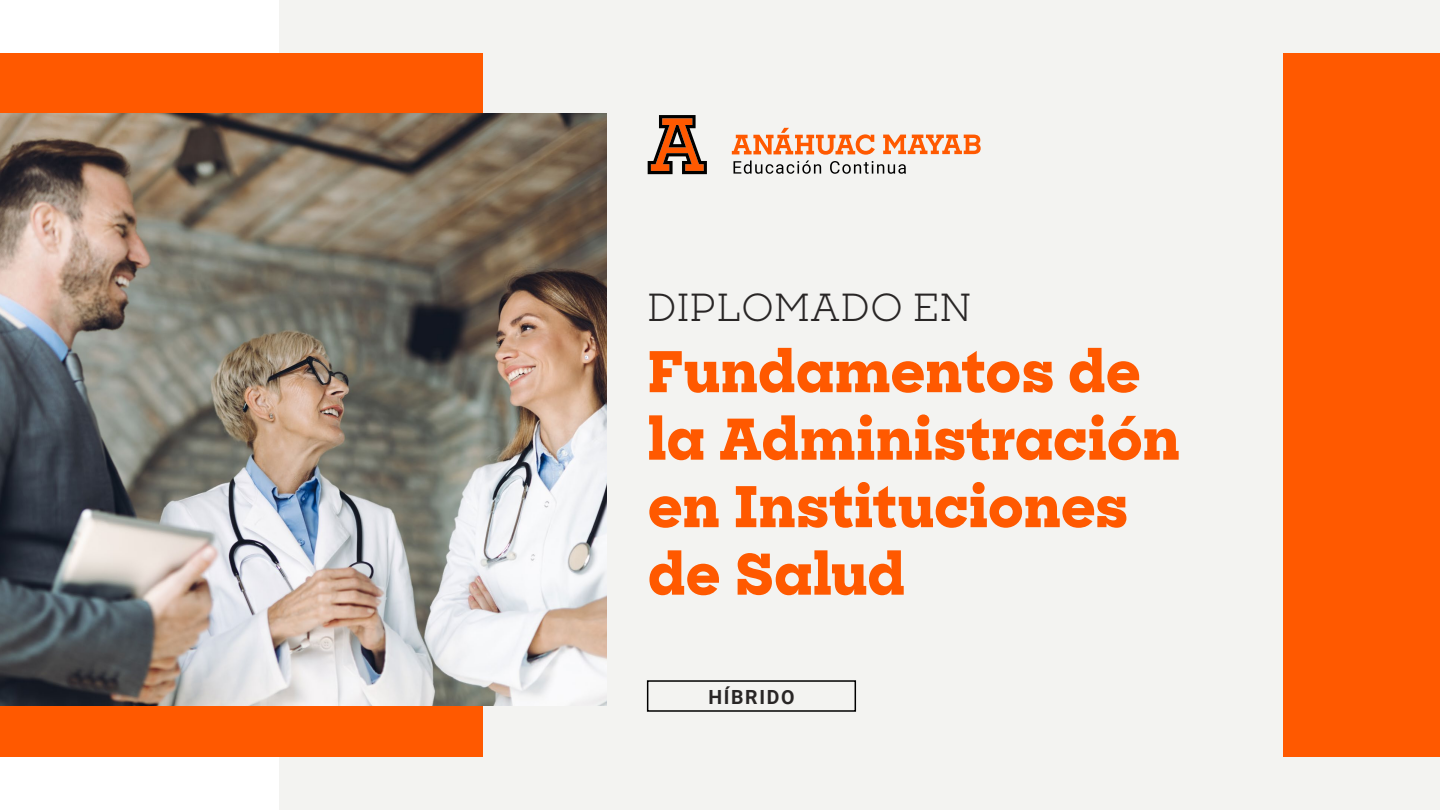
<style>
.page{position:relative;width:1440px;height:810px;background:#fff}
.page>*{position:absolute;margin:0;border:0;box-sizing:border-box;transform-origin:0 0}
.t1{font:800 56.25px/67.5px "Sharp Slab";letter-spacing:-.005em;color:#ff5900}
.t2{font:37.5px "Sharp Slab";letter-spacing:-.005em;color:#292626}
.t3{font:700 19.5px "Roboto";letter-spacing:.085em;color:#292626}
</style>
<div class="page">
<div style="left:279px;top:0;width:1161px;height:810px;background:#f3f3f1"></div>
<div style="left:1283px;top:53px;width:157px;height:704px;background:#ff5900"></div>
<div style="left:0;top:53px;width:483px;height:704px;background:#ff5900"></div>
<svg style="left:648px;top:115px;width:59px;height:59px"></svg>
<svg style="left:732px;top:128px;width:143px;height:27px"></svg>
<svg style="left:733px;top:161px;width:88px;height:13px"></svg>
<svg style="left:830px;top:161px;width:76px;height:13px"></svg>
<svg style="left:883px;top:135px;width:98px;height:19px"></svg>
<img style="left:0;top:113px;width:607px;height:593px">
<div style="left:647px;top:680px;width:209px;height:32px;border:2px solid #000"></div>
<p class="t2" style="left:648px;top:282px;width:325px">DIPLOMADO EN</p>
<p class="t1" style="left:648px;top:337px;width:534px">Fundamentos de la Administración en Instituciones de Salud</p>
<p class="t3" style="left:708px;top:683px;width:88px">HÍBRIDO</p>
</div>
